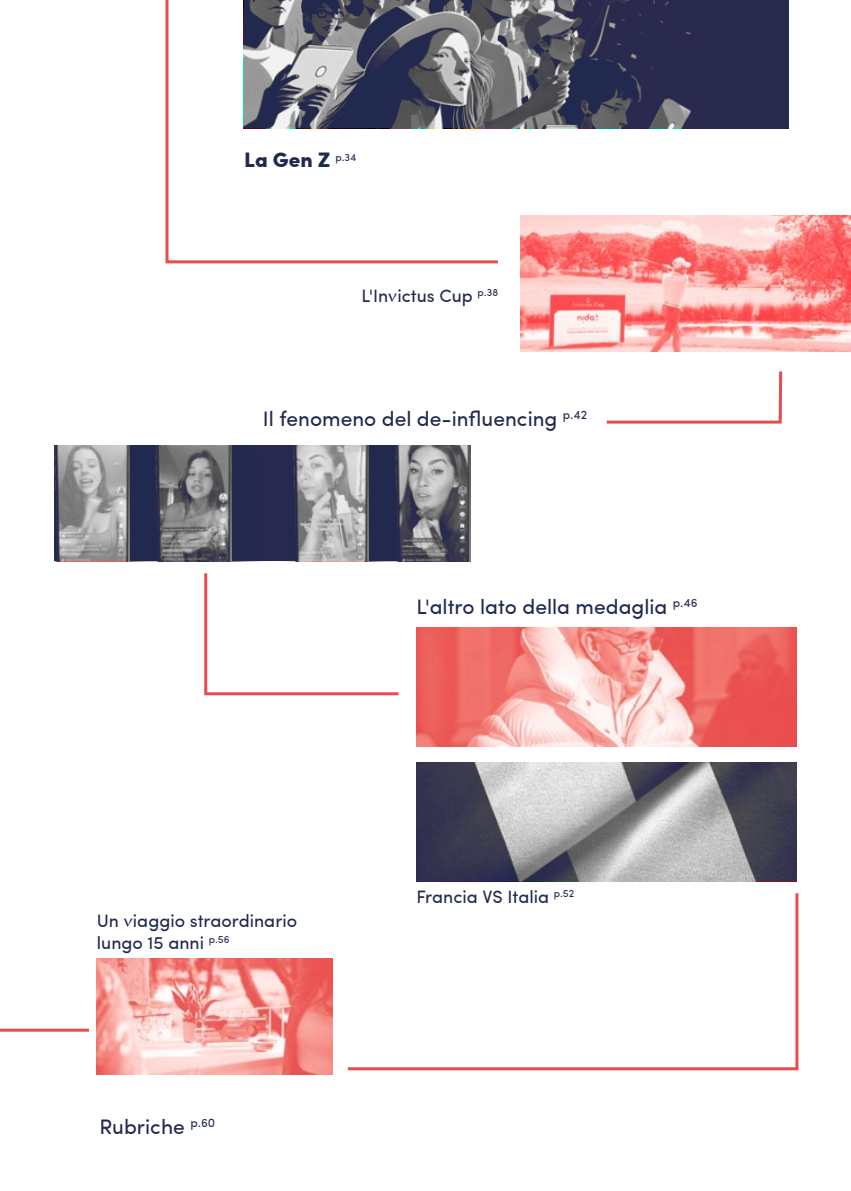
<style>
.page{position:relative;width:851px;height:1191px;background:#fff}
.page>*{position:absolute;margin:0;border:0;box-sizing:border-box;transform-origin:0 0}
.t1{font:21px "Sofia Pro";color:#21294f}
.t2{font:900 21px "Sofia Pro";color:#21294f}
.t3{font:18px/21.6px "Sofia Pro";color:#21294f}
</style>
<div class="page">
<img style="left:97px;top:958px;width:235px;height:116px">
<img style="left:416px;top:627px;width:380px;height:119px">
<svg style="left:165px;top:0;width:336px;height:264px"></svg>
<img style="left:520px;top:215px;width:330px;height:136px">
<svg style="left:606px;top:371px;width:177px;height:53px"></svg>
<svg style="left:204px;top:573px;width:195px;height:123px"></svg>
<svg style="left:347px;top:893px;width:452px;height:178px"></svg>
<svg style="left:0;top:1028px;width:89px;height:4px"></svg>
<svg style="left:244px;top:0;width:544px;height:128px;background:#56576b"></svg>
<svg style="left:54px;top:445px;width:417px;height:116px;background:#6f717e"></svg>
<svg style="left:416px;top:762px;width:380px;height:119px;background:#83838c"></svg>
<p class="t2" style="left:244px;top:143px;width:114px">La Gen Z <sup>p.34</sup></p>
<p class="t3" style="left:361px;top:283px;width:138px">L'Invictus Cup <sup>p.38</sup></p>
<p class="t1" style="left:263px;top:403px;width:325px">Il fenomeno del de-influencing <sup>p.42</sup></p>
<p class="t1" style="left:416px;top:591px;width:282px">L'altro lato della medaglia <sup>p.46</sup></p>
<p class="t3" style="left:97px;top:909px;width:202px">Un viaggio straordinario lungo 15 anni <sup>p.56</sup></p>
<p class="t1" style="left:99px;top:1111px;width:117px">Rubriche <sup>p.60</sup></p>
<p class="t3" style="left:416px;top:885px;width:159px">Francia VS Italia <sup>p.52</sup></p>
</div>
